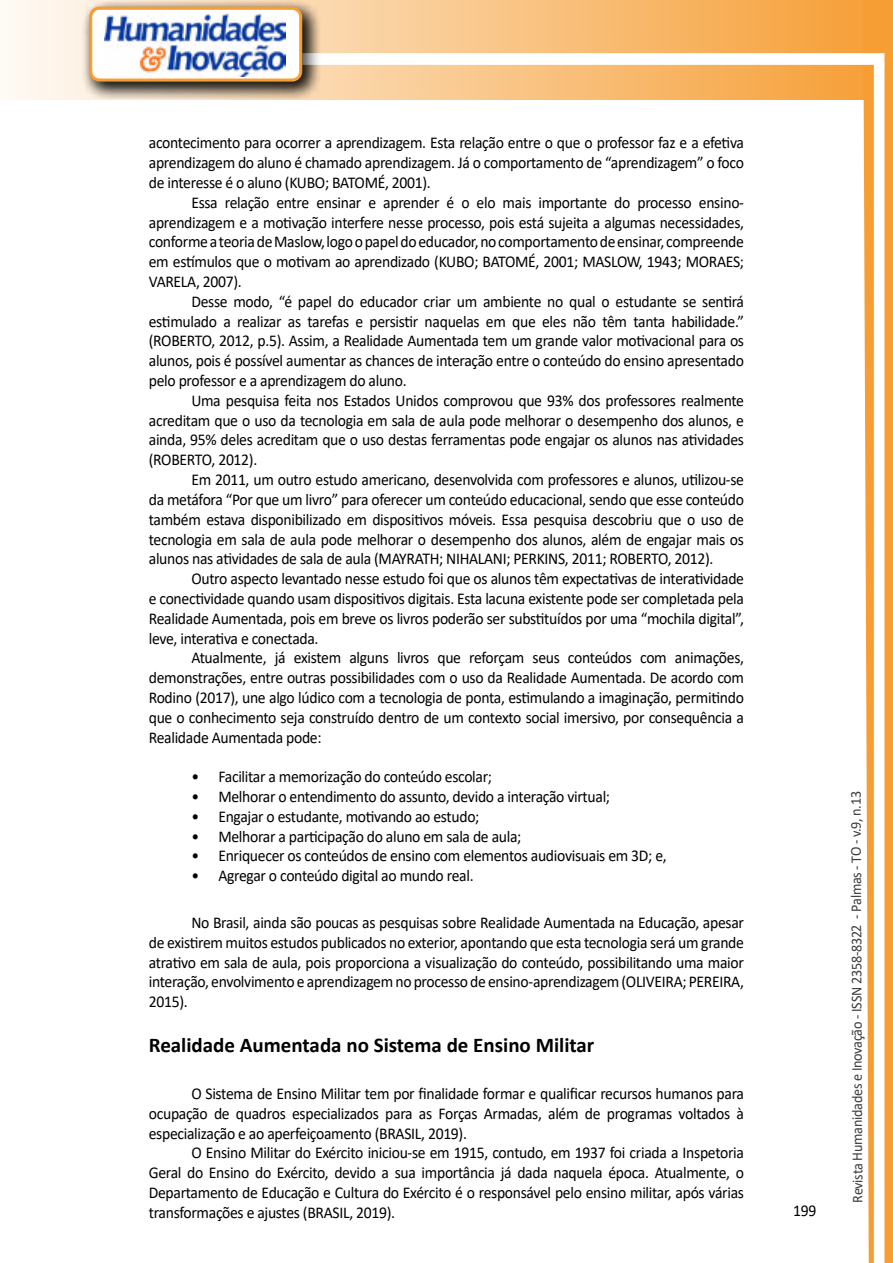
<style>
.page{position:relative;width:893px;height:1263px;background:#fff}
.page>*{position:absolute;margin:0;border:0;box-sizing:border-box;transform-origin:0 0}
.t1{font:700 21px "Calibri";color:#000}
.t2{font:16.5px/19.8px "Calibri";letter-spacing:-.02em;color:#000;text-align:justify;scale:.95 1}
.t3{font:15px "Calibri";letter-spacing:-.025em;color:#3c3c3b;scale:.95 1}
</style>
<div class="page">
<svg style="left:5px;top:0;width:858px;height:100px;background:#f9c484"></svg>
<div style="left:302px;top:53px;width:582px;height:12px;background:#fff;border:2px solid #fff"></div>
<svg style="left:863px;top:0;width:30px;height:1263px"></svg>
<div style="left:81px;top:0;width:241px;height:102px;background:#000;opacity:.75"></div>
<div style="left:91px;top:8px;width:210px;height:72px;background:#fff;border-radius:9px"></div>
<img style="left:104px;top:14px;width:181px;height:62px">
<div style="left:89px;top:7px;width:213px;height:75px;border:3px solid #f69e34;border-radius:9px"></div>
<p class="t2" style="left:149px;top:133px;width:628px">acontecimento para ocorrer a aprendizagem. Esta relação entre o que o professor faz e a efetiva aprendizagem do aluno é chamado aprendizagem. Já o comportamento de “aprendizagem” o foco de interesse é o aluno (KUBO; BATOMÉ, 2001).</p>
<p class="t2" style="left:149px;top:192px;width:628px;text-indent:43px">Essa relação entre ensinar e aprender é o elo mais importante do processo ensino&shy;aprendizagem e a motivação interfere nesse processo, pois está sujeita a algumas necessidades, conforme a teoria de Maslow, logo o papel do educador, no comportamento de ensinar, compreende em estímulos que o motivam ao aprendizado (KUBO; BATOMÉ, 2001; MASLOW, 1943; MORAES; VARELA, 2007).</p>
<p class="t2" style="left:149px;top:291px;width:628px;text-indent:43px">Desse modo, “é papel do educador criar um ambiente no qual o estudante se sentirá estimulado a realizar as tarefas e persistir naquelas em que eles não têm tanta habilidade.” (ROBERTO, 2012, p.5). Assim, a Realidade Aumentada tem um grande valor motivacional para os alunos, pois é possível aumentar as chances de interação entre o conteúdo do ensino apresentado pelo professor e a aprendizagem do aluno.</p>
<p class="t2" style="left:149px;top:390px;width:628px;text-indent:43px">Uma pesquisa feita nos Estados Unidos comprovou que 93% dos professores realmente acreditam que o uso da tecnologia em sala de aula pode melhorar o desempenho dos alunos, e ainda, 95% deles acreditam que o uso destas ferramentas pode engajar os alunos nas atividades (ROBERTO, 2012).</p>
<p class="t2" style="left:149px;top:469px;width:628px;text-indent:43px">Em 2011, um outro estudo americano, desenvolvida com professores e alunos, utilizou-se da metáfora “Por que um livro” para oferecer um conteúdo educacional, sendo que esse conteúdo também estava disponibilizado em dispositivos móveis. Essa pesquisa descobriu que o uso de tecnologia em sala de aula pode melhorar o desempenho dos alunos, além de engajar mais os alunos nas atividades de sala de aula (MAYRATH; NIHALANI; PERKINS, 2011; ROBERTO, 2012).</p>
<p class="t2" style="left:149px;top:568px;width:628px;text-indent:43px">Outro aspecto levantado nesse estudo foi que os alunos têm expectativas de interatividade e conectividade quando usam dispositivos digitais. Esta lacuna existente pode ser completada pela Realidade Aumentada, pois em breve os livros poderão ser substituídos por uma “mochila digital”, leve, interativa e conectada.</p>
<p class="t2" style="left:149px;top:647px;width:628px;text-indent:43px">Atualmente, já existem alguns livros que reforçam seus conteúdos com animações, demonstrações, entre outras possibilidades com o uso da Realidade Aumentada. De acordo com Rodino (2017), une algo lúdico com a tecnologia de ponta, estimulando a imaginação, permitindo que o conhecimento seja construído dentro de um contexto social imersivo, por consequência a Realidade Aumentada pode:</p>
<p class="t2" style="left:191px;top:766px;width:318px">• Facilitar a memorização do conteúdo escolar;</p>
<p class="t2" style="left:191px;top:786px;width:442px">• Melhorar o entendimento do assunto, devido a interação virtual;</p>
<p class="t2" style="left:191px;top:806px;width:305px">• Engajar o estudante, motivando ao estudo;</p>
<p class="t2" style="left:191px;top:826px;width:349px">• Melhorar a participação do aluno em sala de aula;</p>
<p class="t2" style="left:191px;top:845px;width:502px">• Enriquecer os conteúdos de ensino com elementos audiovisuais em 3D; e,</p>
<p class="t2" style="left:191px;top:865px;width:299px">• Agregar o conteúdo digital ao mundo real.</p>
<p class="t2" style="left:149px;top:912px;width:628px;text-indent:43px">No Brasil, ainda são poucas as pesquisas sobre Realidade Aumentada na Educação, apesar de existirem muitos estudos publicados no exterior, apontando que esta tecnologia será um grande atrativo em sala de aula, pois proporciona a visualização do conteúdo, possibilitando uma maior interação, envolvimento e aprendizagem no processo de ensino-aprendizagem (OLIVEIRA; PEREIRA, 2015).</p>
<p class="t1" style="left:149px;top:1030px;width:447px">Realidade Aumentada no Sistema de Ensino Militar</p>
<p class="t2" style="left:149px;top:1083px;width:628px;text-indent:43px">O Sistema de Ensino Militar tem por finalidade formar e qualificar recursos humanos para ocupação de quadros especializados para as Forças Armadas, além de programas voltados à especialização e ao aperfeiçoamento (BRASIL, 2019).</p>
<p class="t2" style="left:149px;top:1142px;width:628px;text-indent:43px">O Ensino Militar do Exército iniciou-se em 1915, contudo, em 1937 foi criada a Inspetoria Geral do Ensino do Exército, devido a sua importância já dada naquela época. Atualmente, o Departamento de Educação e Cultura do Exército é o responsável pelo ensino militar, após várias transformações e ajustes (BRASIL, 2019).</p>
<p class="t2" style="left:793px;top:1200px;width:26px">199</p>
<p class="t3" style="left:846px;top:1203px;width:435px;rotate:-90deg">Revista Humanidades e Inovação - ISSN 2358-8322 - Palmas - TO - v.9, n.13</p>
</div>
